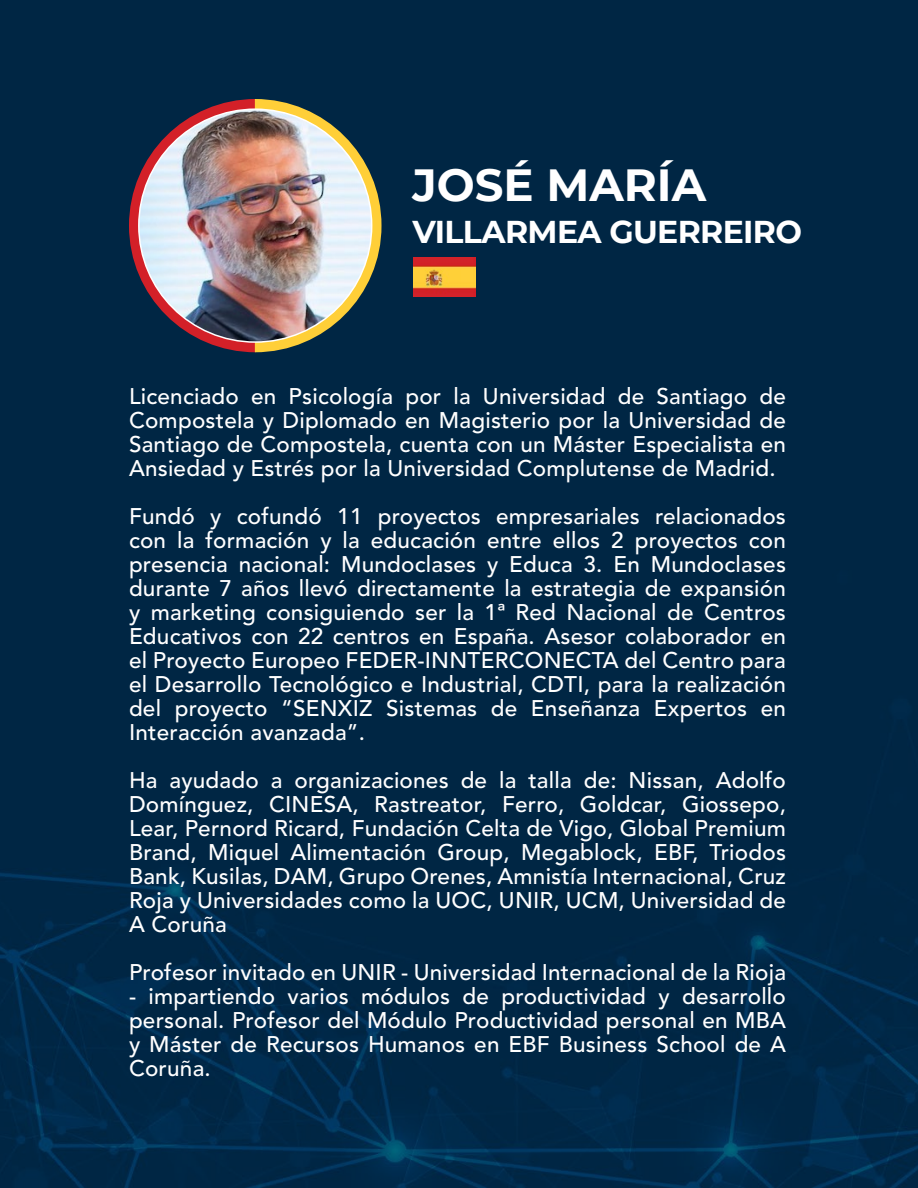
<style>
.page{position:relative;width:918px;height:1188px;background:#002645}
.page>*{position:absolute;margin:0;border:0;box-sizing:border-box;transform-origin:0 0}
.t1{font:700 45px "Montserrat";color:#fff}
.t2{font:700 31.5px "Montserrat";letter-spacing:-.02em;color:#fff}
.t3{font:500 22.5px/24px "Avenir LT Std";letter-spacing:.01em;color:#fff}
</style>
<div class="page">
<img style="left:414px;top:258px;width:62px;height:39px">
<svg style="left:129px;top:99px;width:253px;height:253px"></svg>
<img style="left:139px;top:109px;width:233px;height:233px;border-radius:116px">
<h1 class="t1" style="left:412px;top:153px;width:295px">JOSÉ MARÍA</h1>
<h2 class="t2" style="left:412px;top:209px;width:391px">VILLARMEA GUERREIRO</h2>
<p class="t3" style="left:129px;top:385px;width:659px">Licenciado<br>Compostela y Diplomado en Magisterio por la Universidad de Santiago de Compostela, cuenta con un Máster Especialista en Ansiedad y Estrés por la Universidad Complutense de Madrid.</p>
<p class="t3" style="left:655px;top:505px;width:132px">relacionados</p>
<p class="t3" style="left:289px;top:385px;width:106px">Psicología</p>
<p class="t3" style="left:453px;top:385px;width:19px">la</p>
<p class="t3" style="left:483px;top:385px;width:124px">Universidad</p>
<p class="t3" style="left:618px;top:385px;width:28px">de</p>
<p class="t3" style="left:759px;top:385px;width:28px">de</p>
<p class="t3" style="left:656px;top:385px;width:92px">Santiago</p>
<p class="t3" style="left:251px;top:385px;width:27px">en</p>
<p class="t3" style="left:405px;top:385px;width:37px">por</p>
<p class="t3" style="left:237px;top:505px;width:87px">cofundó</p>
<p class="t3" style="left:129px;top:505px;width:67px">Fundó</p>
<p class="t3" style="left:496px;top:505px;width:145px">empresariales</p>
<p class="t3" style="left:337px;top:505px;width:27px">11</p>
<p class="t3" style="left:378px;top:505px;width:105px">proyectos</p>
<p class="t3" style="left:210px;top:505px;width:13px">y</p>
<p class="t3" style="left:205px;top:529px;width:105px">formación</p>
<p class="t3" style="left:177px;top:529px;width:19px">la</p>
<p class="t3" style="left:343px;top:529px;width:19px">la</p>
<p class="t3" style="left:371px;top:529px;width:107px">educación</p>
<p class="t3" style="left:553px;top:529px;width:49px">ellos</p>
<p class="t3" style="left:611px;top:529px;width:14px">2</p>
<p class="t3" style="left:487px;top:529px;width:56px">entre</p>
<p class="t3" style="left:635px;top:529px;width:105px">proyectos</p>
<p class="t3" style="left:129px;top:529px;width:39px">con</p>
<p class="t3" style="left:749px;top:529px;width:39px">con</p>
<p class="t3" style="left:320px;top:529px;width:13px">y</p>
<p class="t3" style="left:239px;top:553px;width:93px">nacional:</p>
<p class="t3" style="left:341px;top:553px;width:137px">Mundoclases</p>
<p class="t3" style="left:509px;top:553px;width:65px">Educa</p>
<p class="t3" style="left:651px;top:553px;width:137px">Mundoclases</p>
<p class="t3" style="left:584px;top:553px;width:20px">3.</p>
<p class="t3" style="left:129px;top:553px;width:100px">presencia</p>
<p class="t3" style="left:129px;top:577px;width:658px">durante 7 años llevó directamente la estrategia de expansión</p>
<p class="t3" style="left:704px;top:601px;width:83px">Centros</p>
<p class="t3" style="left:613px;top:553px;width:28px">En</p>
<p class="t3" style="left:487px;top:553px;width:13px">y</p>
<p class="t3" style="left:151px;top:601px;width:107px">marketing</p>
<p class="t3" style="left:266px;top:601px;width:140px">consiguiendo</p>
<p class="t3" style="left:457px;top:601px;width:19px">la</p>
<p class="t3" style="left:515px;top:601px;width:42px">Red</p>
<p class="t3" style="left:566px;top:601px;width:92px">Nacional</p>
<p class="t3" style="left:667px;top:601px;width:28px">de</p>
<p class="t3" style="left:485px;top:601px;width:22px">ª1</p>
<p class="t3" style="left:415px;top:601px;width:33px">ser</p>
<p class="t3" style="left:129px;top:601px;width:13px">y</p>
<p class="t3" style="left:129px;top:625px;width:658px">Educativos con 22 centros en España. Asesor colaborador en</p>
<p class="t3" style="left:129px;top:649px;width:659px">el Proyecto Europeo FEDER-INNTERCONECTA del Centro para</p>
<p class="t3" style="left:129px;top:673px;width:658px">el Desarrollo Tecnológico e Industrial, CDTI, para la realización</p>
<p class="t3" style="left:761px;top:697px;width:27px">en</p>
<p class="t3" style="left:129px;top:697px;width:238px">del<br>Interacción avanzada .“</p>
<p class="t3" style="left:491px;top:697px;width:28px">de</p>
<p class="t3" style="left:281px;top:697px;width:93px">“SENXIZ</p>
<p class="t3" style="left:386px;top:697px;width:93px">Sistemas</p>
<p class="t3" style="left:531px;top:697px;width:111px">Enseñanza</p>
<p class="t3" style="left:654px;top:697px;width:95px">Expertos</p>
<p class="t3" style="left:175px;top:697px;width:94px">proyecto</p>
<p class="t3" style="left:716px;top:769px;width:72px">Adolfo</p>
<p class="t3" style="left:170px;top:769px;width:91px">ayudado</p>
<p class="t3" style="left:461px;top:769px;width:28px">de</p>
<p class="t3" style="left:499px;top:769px;width:19px">la</p>
<p class="t3" style="left:528px;top:769px;width:45px">talla</p>
<p class="t3" style="left:584px;top:769px;width:34px">de:</p>
<p class="t3" style="left:294px;top:769px;width:156px">organizaciones</p>
<p class="t3" style="left:629px;top:769px;width:77px">Nissan,</p>
<p class="t3" style="left:129px;top:769px;width:30px">Ha</p>
<p class="t3" style="left:271px;top:769px;width:13px">a</p>
<p class="t3" style="left:580px;top:793px;width:88px">Goldcar,</p>
<p class="t3" style="left:269px;top:793px;width:91px">CINESA,</p>
<p class="t3" style="left:682px;top:793px;width:105px">Giossepo,</p>
<p class="t3" style="left:129px;top:793px;width:126px">Domínguez,</p>
<p class="t3" style="left:129px;top:817px;width:658px">Lear, Pernord Ricard, Fundación Celta de Vigo, Global Premium</p>
<p class="t3" style="left:710px;top:841px;width:78px">Triodos</p>
<p class="t3" style="left:374px;top:793px;width:114px">Rastreator,</p>
<p class="t3" style="left:502px;top:793px;width:64px">Ferro,</p>
<p class="t3" style="left:129px;top:841px;width:659px">Brand,<br>Bank, Kusilas, DAM, Grupo Orenes, Amnistía Internacional, Cruz Roja y Universidades como la UOC, UNIR, UCM, Universidad de A Coruña</p>
<p class="t3" style="left:129px;top:961px;width:659px;text-align:right">Profesor invitado en UNIR - Universidad Internacional de la Rioja desarrollo</p>
<p class="t3" style="left:208px;top:841px;width:73px">Miquel</p>
<p class="t3" style="left:291px;top:841px;width:137px">Alimentación</p>
<p class="t3" style="left:521px;top:841px;width:123px">Megablock,</p>
<p class="t3" style="left:437px;top:841px;width:74px">Group,</p>
<p class="t3" style="left:654px;top:841px;width:46px">EBF,</p>
<p class="t3" style="left:149px;top:985px;width:128px">impartiendo</p>
<p class="t3" style="left:361px;top:985px;width:90px">módulos</p>
<p class="t3" style="left:463px;top:985px;width:28px">de</p>
<p class="t3" style="left:502px;top:985px;width:146px">productividad</p>
<p class="t3" style="left:288px;top:985px;width:63px">varios</p>
<p class="t3" style="left:658px;top:985px;width:13px">y</p>
<p class="t3" style="left:129px;top:985px;width:659px">-<br>personal. Profesor del Módulo Productividad personal en MBA y Máster de Recursos Humanos en EBF Business School de A<br>Coruña.</p>
</div>
